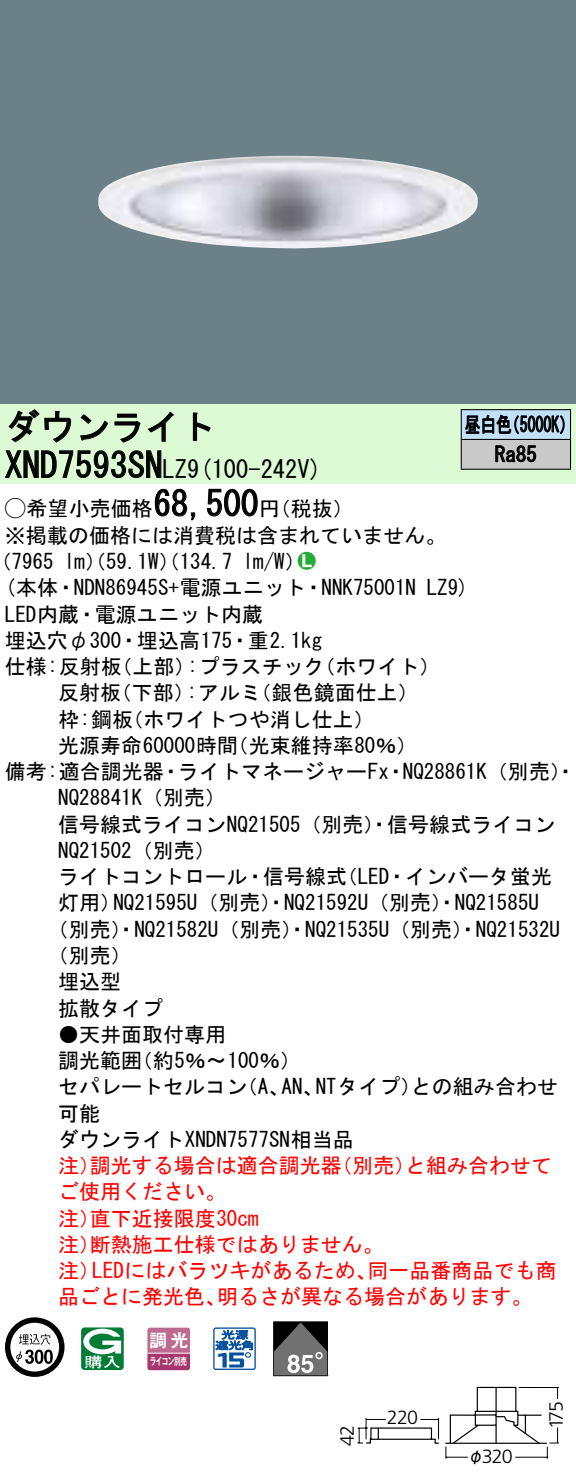
<style>
.page{position:relative;width:576px;height:1481px;background:#fff}
.page>*{position:absolute;margin:0;border:0;box-sizing:border-box;transform-origin:0 0}
.t1{font:35px "MS Gothic";color:#000}
.t2{font:24.5px "MS Gothic";color:#000}
.t3{font:21px/26.2px "MS Gothic";color:#000}
.t4{font:21px/26.2px "MS Gothic";color:#f00}
.t5{font:21px/29.8px "MS Gothic";color:#000;scale:.75 1}
.t6{font:21px "Ford Classification 1";color:#23ac38}
.t7{font:300 19.25px "Frutiger LT Std";letter-spacing:-.045em;color:#000}
.t8{font:17.5px "Gothic MB101 Pro De Bold 90 pv RKSJ H";color:#fff}
.t9{font:15.75px "Gothic MB101 Pro Regular 90 pv RKSJ H";color:#000}
.t10{font:10.15px "Gothic MB101 Pro De Bold 90 pv RKSJ H";letter-spacing:-.05em;color:#fff;scale:.65 1}
.s1{font-size:24.5px}
.s2{font-family:"Ford Classification 1"}
.s3{color:#fff}
</style>
<div class="page">
<div style="left:0;top:0;width:575px;height:404px;background:#6c8087"></div>
<img style="left:98px;top:156px;width:379px;height:92px">
<div style="left:0;top:404px;width:575px;height:79px;background:#dcfad4"></div>
<svg style="left:8px;top:409px;width:64px;height:34px"></svg>
<svg style="left:80px;top:413px;width:60px;height:30px"></svg>
<svg style="left:147px;top:411px;width:26px;height:31px"></svg>
<svg style="left:192px;top:412px;width:19px;height:29px"></svg>
<svg style="left:5px;top:450px;width:157px;height:28px"></svg>
<svg style="left:154px;top:488px;width:42px;height:32px"></svg>
<svg style="left:207px;top:488px;width:51px;height:29px"></svg>
<svg style="left:5px;top:1317px;width:59px;height:59px"></svg>
<svg style="left:44px;top:1349px;width:9px;height:14px"></svg>
<svg style="left:81px;top:1327px;width:43px;height:42px"></svg>
<svg style="left:147px;top:1327px;width:43px;height:42px;background:#b75d87"></svg>
<hr style="left:147px;top:1352px;width:43px;height:1px;background:#fff">
<svg style="left:213px;top:1327px;width:43px;height:42px"></svg>
<svg style="left:273px;top:1321px;width:55px;height:54px;background:#5d5d5d"></svg>
<div style="left:461px;top:409px;width:109px;height:30px;background:#c1e1fa"></div>
<div style="left:461px;top:439px;width:109px;height:30px;background:#cacaca"></div>
<hr style="left:460px;top:409px;width:110px;height:1px;background:#000">
<hr style="left:569px;top:410px;width:2px;height:29px;background:#000">
<hr style="left:460px;top:439px;width:110px;height:1px;background:#000">
<hr style="left:569px;top:440px;width:2px;height:28px;background:#000">
<hr style="left:460px;top:468px;width:110px;height:2px;background:#000">
<svg style="left:460px;top:410px;width:104px;height:58px"></svg>
<svg style="left:357px;top:1386px;width:202px;height:73px"></svg>
<h1 class="t1" style="left:5px;top:409px;width:212px">ダウンライト</h1>
<p class="t2" style="left:187px;top:456px;width:136px">(9 100-242 (V</p>
<h1 class="t1" style="left:5px;top:447px;width:184px">XND7593SN<span class="s1">LZ</span></h1>
<h1 class="t1" style="left:153px;top:486px;width:106px">68,500</h1>
<p class="t3" style="left:5px;top:495px;width:442px"><span class="s2">A</span>希望小売価格<br>※掲載の価格には消費税は含まれていません。</p>
<p class="t6" style="left:298px;top:550px;width:19px">2<span class="s3">7</span></p>
<p class="t3" style="left:259px;top:495px;width:96px">（円税抜(</p>
<p class="t3" style="left:243px;top:548px;width:64px">l m (W/</p>
<p class="t3" style="left:-9px;top:548px;width:65px">（7965</p>
<p class="t3" style="left:64px;top:548px;width:169px">lm）（59.1 ）（W 134.7</p>
<p class="t5" style="left:494px;top:409px;width:57px;text-indent:-30px">昼白色<br>Ra85</p>
<p class="t5" style="left:504px;top:409px;width:96px">（5000 (K</p>
<p class="t3" style="left:5px;top:574px;width:412px">(本体・NDN86945 +S 電源ユニット・NNK75001N</p>
<p class="t3" style="left:5px;top:600px;width:259px">LED内蔵・電源ユニット内蔵</p>
<p class="t3" style="left:5px;top:627px;width:318px">埋込穴φ300・埋込高175・重2.1kg</p>
<p class="t3" style="left:314px;top:653px;width:127px">（ホワイト(</p>
<p class="t3" style="left:426px;top:574px;width:44px">LZ (9</p>
<p class="t3" style="left:187px;top:653px;width:139px">:プラスチック</p>
<p class="t3" style="left:5px;top:653px;width:118px">仕様:反射板</p>
<p class="t3" style="left:111px;top:653px;width:85px">（上部）</p>
<p class="t3" style="left:58px;top:679px;width:64px">反射板</p>
<p class="t3" style="left:111px;top:679px;width:85px">（下部）</p>
<p class="t3" style="left:187px;top:679px;width:76px">:アルミ</p>
<p class="t3" style="left:250px;top:679px;width:169px">（銀色鏡面仕上(</p>
<p class="t3" style="left:58px;top:705px;width:76px">枠:鋼板</p>
<p class="t3" style="left:122px;top:705px;width:253px">（ホワイトつや消し仕上(</p>
<p class="t3" style="left:58px;top:732px;width:181px">光源寿命60000時間</p>
<p class="t3" style="left:227px;top:732px;width:191px">（光束維持率80％(</p>
<p class="t3" style="left:178px;top:758px;width:212px">ライトマネージャーFx</p>
<p class="t3" style="left:5px;top:758px;width:160px">備考:適合調光器</p>
<p class="t3" style="left:58px;top:784px;width:169px">NQ28841 （K 別売(</p>
<p class="t3" style="left:58px;top:810px;width:498px">信号線式ライコンNQ21505（別売）・信号線式ライコン</p>
<p class="t3" style="left:58px;top:837px;width:159px">NQ21502（別売(</p>
<p class="t3" style="left:336px;top:863px;width:217px">（LED・インバータ蛍光</p>
<p class="t3" style="left:402px;top:758px;width:175px">NQ28861 （K 別売・(</p>
<p class="t3" style="left:160px;top:758px;width:23px">・</p>
<p class="t3" style="left:385px;top:758px;width:22px">・</p>
<p class="t3" style="left:113px;top:863px;width:427px;text-indent:-55px">ライトコントロール・信号線式<br>NQ21595 （U 別売）・NQ21592 （U 別売）・NQ21585U</p>
<p class="t3" style="left:58px;top:889px;width:64px">灯用）</p>
<p class="t3" style="left:48px;top:915px;width:513px">（別売）・NQ21582 （U 別売）・NQ21535 （U 別売）・NQ21532U</p>
<p class="t3" style="left:48px;top:942px;width:86px">（別売(</p>
<p class="t3" style="left:58px;top:968px;width:65px">埋込型</p>
<p class="t3" style="left:58px;top:994px;width:106px">拡散タイプ</p>
<p class="t3" style="left:132px;top:1020px;width:171px;text-indent:-74px">●天井面取付専用<br>（約5％〜100％(</p>
<p class="t3" style="left:58px;top:1047px;width:85px">調光範囲</p>
<p class="t3" style="left:315px;top:1073px;width:107px">NTタイプ）</p>
<p class="t3" style="left:411px;top:1073px;width:148px">との組み合わせ</p>
<p class="t3" style="left:58px;top:1073px;width:297px">セパレートセルコン<br>可能<br>ダウンライトXNDN7577SN相当品</p>
<p class="t3" style="left:237px;top:1073px;width:54px">（、A</p>
<p class="t3" style="left:281px;top:1073px;width:43px">AN、</p>
<p class="t4" style="left:90px;top:1152px;width:253px">調光する場合は適合調光器</p>
<p class="t4" style="left:331px;top:1152px;width:85px">（別売）</p>
<p class="t4" style="left:405px;top:1152px;width:148px">と組み合わせて</p>
<p class="t4" style="left:58px;top:1152px;width:43px">注）</p>
<p class="t4" style="left:58px;top:1178px;width:169px">ご使用ください。</p>
<p class="t4" style="left:90px;top:1204px;width:170px">直下近接限度30cm</p>
<p class="t4" style="left:90px;top:1204px;width:295px;text-indent:-32px">注）<br>断熱施工仕様ではありません。</p>
<p class="t4" style="left:58px;top:1230px;width:43px">注）</p>
<p class="t4" style="left:92px;top:1257px;width:286px">LEDにはバラツキがあるため、</p>
<p class="t4" style="left:367px;top:1257px;width:190px">同一品番商品でも商</p>
<p class="t4" style="left:58px;top:1257px;width:43px">注）</p>
<p class="t4" style="left:58px;top:1283px;width:169px">品ごとに発光色、</p>
<p class="t4" style="left:217px;top:1283px;width:317px">明るさが異なる場合があります。</p>
<p class="t8" style="left:149px;top:1325px;width:41px">調光</p>
<p class="t10" style="left:150px;top:1352px;width:59px">ライコン別売</p>
<p class="t7" style="left:336px;top:1445px;width:23px;rotate:-90deg">42</p>
<p class="t7" style="left:386px;top:1405px;width:33px">220</p>
<p class="t7" style="left:481px;top:1444px;width:33px">320</p>
<p class="t9" style="left:468px;top:1442px;width:17px">φ</p>
<p class="t7" style="left:545px;top:1429px;width:30px;rotate:-90deg">175</p>
</div>
